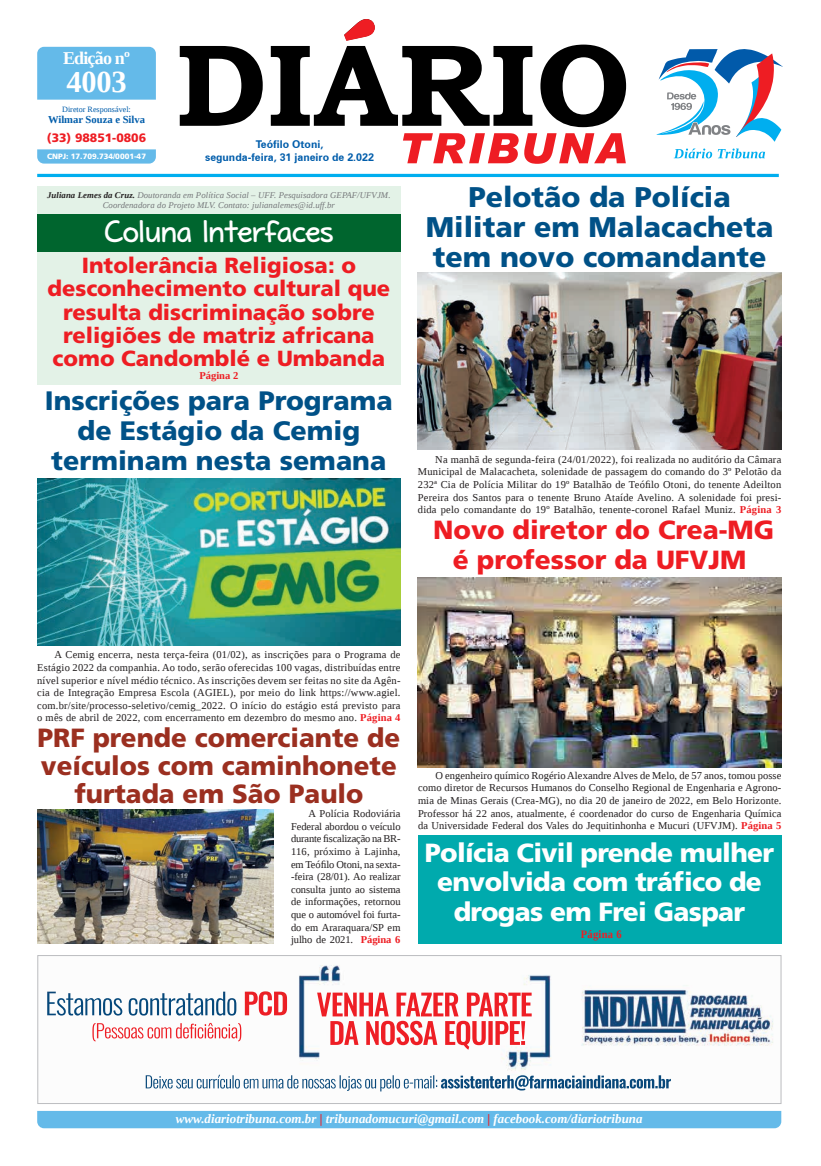
<style>
.page{position:relative;width:821px;height:1166px;background:#fff}
.page>*{position:absolute;margin:0;border:0;box-sizing:border-box;transform-origin:0 0}
.t1{font:30.71px "Maritime Tropical Neue Bold";color:#fff}
.t2{font:700 30.45px "Liberation Serif";color:#fff}
.t3{font:900 28.44px/29.8px "Frutiger LT Std";color:#005187;text-align:center}
.t4{font:900 26.69px/29.8px "Frutiger LT Std";color:#005187;text-align:center}
.t5{font:900 26.34px/28.1px "Frutiger LT Std";color:#9b2f20;text-align:center}
.t6{font:900 26.25px/29.8px "Frutiger LT Std";letter-spacing:-.025em;color:#fff;text-align:center}
.t7{font:900 26.25px/29.8px "Frutiger LT Std";color:#ee1d23;text-align:center}
.t8{font:900 21.88px/23.2px "Frutiger LT Std";color:#ee1d23;text-align:center}
.t9{font:700 18.03px "Liberation Serif";letter-spacing:-.045em;color:#fff}
.t10{font:italic 700 12.95px "Liberation Serif";color:#fff}
.t11{font:900 12.16px "Frutiger LT Std";color:#ee1d23}
.t12{font:700 11.38px "Liberation Serif";letter-spacing:.03em;color:#ee1d23;scale:.93 1}
.t13{font:700 10.67px/12.6px "Zurich BT";color:#015dab;text-align:center}
.t14{font:700 10.59px "Liberation Serif";color:#015dab}
.t15{font:10.5px/12.6px "Liberation Serif";letter-spacing:.015em;color:#231f20;text-align:justify}
.t16{font:700 10.5px "Liberation Serif";color:#ee1d23}
.t17{font:italic 8.75px/10.5px "Liberation Serif";letter-spacing:.01em;color:#76787b;text-align:center}
.t18{font:8.14px "Liberation Serif";color:#015dab}
.t19{font:900 7.7px "Frutiger LT Std";color:#fff}
.s1{font-weight:700;color:#231f20}
.s2{font-weight:700;color:#ee1d23}
.s3{color:#ee1d23}
</style>
<div class="page">
<hr style="left:37px;top:174px;width:742px;height:3px;background:#00aeef">
<svg style="left:180px;top:44px;width:446px;height:83px"></svg>
<svg style="left:344px;top:19px;width:31px;height:22px"></svg>
<div style="left:37px;top:47px;width:119px;height:53px;background:#64bae9"></div>
<svg style="left:37px;top:149px;width:119px;height:15px;background:#6ebeea"></svg>
<div style="left:37px;top:1111px;width:744px;height:17px;background:#64bae9"></div>
<svg style="left:403px;top:133px;width:223px;height:31px"></svg>
<div style="left:418px;top:835px;width:363px;height:108px;background:#00aaad"></div>
<svg style="left:656px;top:49px;width:127px;height:93px"></svg>
<svg style="left:674px;top:148px;width:91px;height:10px"></svg>
<img style="left:47px;top:965px;width:727px;height:127px">
<div style="left:37px;top:955px;width:744px;height:149px;border:1px solid #bcbdc0"></div>
<div style="left:37px;top:186px;width:364px;height:198px;background:#e3f2e7"></div>
<div style="left:37px;top:214px;width:364px;height:37px;background:#00652e"></div>
<img style="left:418px;top:272px;width:363px;height:178px">
<img style="left:37px;top:478px;width:364px;height:167px">
<img style="left:37px;top:810px;width:237px;height:133px">
<img style="left:418px;top:577px;width:363px;height:191px">
<h3 class="t9" style="left:63px;top:45px;width:68px">Edição nº</h3>
<h2 class="t2" style="left:67px;top:61px;width:62px">4003</h2>
<p class="t18" style="left:62px;top:104px;width:70px">Diretor Responsável:</p>
<p class="t14" style="left:48px;top:112px;width:99px">Wilmar Souza e Silva</p>
<p class="t11" style="left:47px;top:130px;width:101px">(33) 98851-0806</p>
<p class="t19" style="left:47px;top:151px;width:100px">CNPJ: 17.709.734/0001-47</p>
<p class="t13" style="left:205px;top:138px;width:170px">Teófilo Otoni,<br>segunda-feira, 31 janeiro de 2.022</p>
<p class="t17" style="left:47px;top:189px;width:345px"><span class="s1">Juliana Lemes da Cruz.</span> Doutoranda em Política Social – UFF. Pesquisadora GEPAF/UFVJM.<br>Coordenadora do Projeto MLV. Contato: julianalemes@id.uff.br</p>
<h1 class="t1" style="left:105px;top:204px;width:230px">Coluna Interfaces</h1>
<h3 class="t8" style="left:47px;top:254px;width:344px">Intolerância Religiosa: o desconhecimento cultural que resulta discriminação sobre religiões de matriz africana como Candomblé e Umbanda</h3>
<p class="t16" style="left:199px;top:368px;width:40px">Página 2</p>
<h3 class="t4" style="left:45px;top:386px;width:350px">Inscrições para Programa de Estágio da Cemig terminam nesta semana</h3>
<h3 class="t3" style="left:426px;top:182px;width:349px">Pelotão da Polícia<br>Militar em Malacacheta tem novo comandante</h3>
<p class="t15" style="left:418px;top:453px;width:365px;text-indent:17px">Na manhã de segunda-feira (24/01/2022), foi realizada no auditório da Câmara Municipal de Malacacheta, solenidade de passagem do comando do 3º Pelotão da 232ª Cia de Polícia Militar do 19º Batalhão de Teófilo Otoni, do tenente Adeilton Pereira dos Santos para o tenente Bruno Ataíde Avelino. A solenidade foi presi&shy;dida pelo comandante do 19º Batalhão, tenente-coronel Rafael Muniz. <span class="s2">Página 3</span></p>
<h3 class="t7" style="left:433px;top:515px;width:343px">Novo diretor do Crea-MG é professor da UFVJM</h3>
<p class="t15" style="left:37px;top:648px;width:365px;text-indent:17px">A Cemig encerra, nesta terça-feira (01/02), as inscrições para o Programa de Estágio 2022 da companhia. Ao todo, serão oferecidas 100 vagas, distribuídas entre nível superior e nível médio técnico. As inscrições devem ser feitas no site da Agên&shy;cia de Integração Empresa Escola (AGIEL), por meio do link https://www.agiel. com.br/site/processo-seletivo/cemig_2022. O início do estágio está previsto para o mês de abril de 2022, com encerramento em dezembro do mesmo ano. <span class="s2">Página 4</span></p>
<h3 class="t5" style="left:38px;top:723px;width:364px">PRF prende comerciante de veículos com caminhonete furtada em São Paulo</h3>
<p class="t15" style="left:291px;top:807px;width:111px;text-indent:17px">A Polícia Rodoviária Federal abordou o veículo durante fiscalização na BR-116, próximo à Lajinha, em Teófilo Otoni, na sexta--feira (28/01). Ao realizar consulta junto ao sistema de informações, retornou que o automóvel foi furta&shy;do em Araraquara/SP em julho de 2021. <span class="s2">Página 6</span></p>
<p class="t15" style="left:418px;top:769px;width:365px;text-indent:17px">O engenheiro químico Rogério Alexandre Alves de Melo, de 57 anos, tomou posse como diretor de Recursos Humanos do Conselho Regional de Engenharia e Agrono&shy;mia de Minas Gerais (Crea-MG), no dia 20 de janeiro de 2022, em Belo Horizonte.<br>Professor há 22 anos, atualmente, é coordenador do curso de Engenharia Química da Universidade Federal dos Vales do Jequitinhonha e Mucuri (UFVJM). <span class="s2">Página 5</span></p>
<h3 class="t6" style="left:425px;top:837px;width:351px">Polícia Civil prende mulher envolvida com tráfico de drogas em Frei Gaspar</h3>
<p class="t12" style="left:581px;top:926px;width:46px">Página 6</p>
<p class="t10" style="left:176px;top:1110px;width:468px">www.diariotribuna.com.br <span class="s3">|</span> tribunadomucuri@gmail.com <span class="s3">|</span> facebook.com/diariotribuna</p>
</div>
